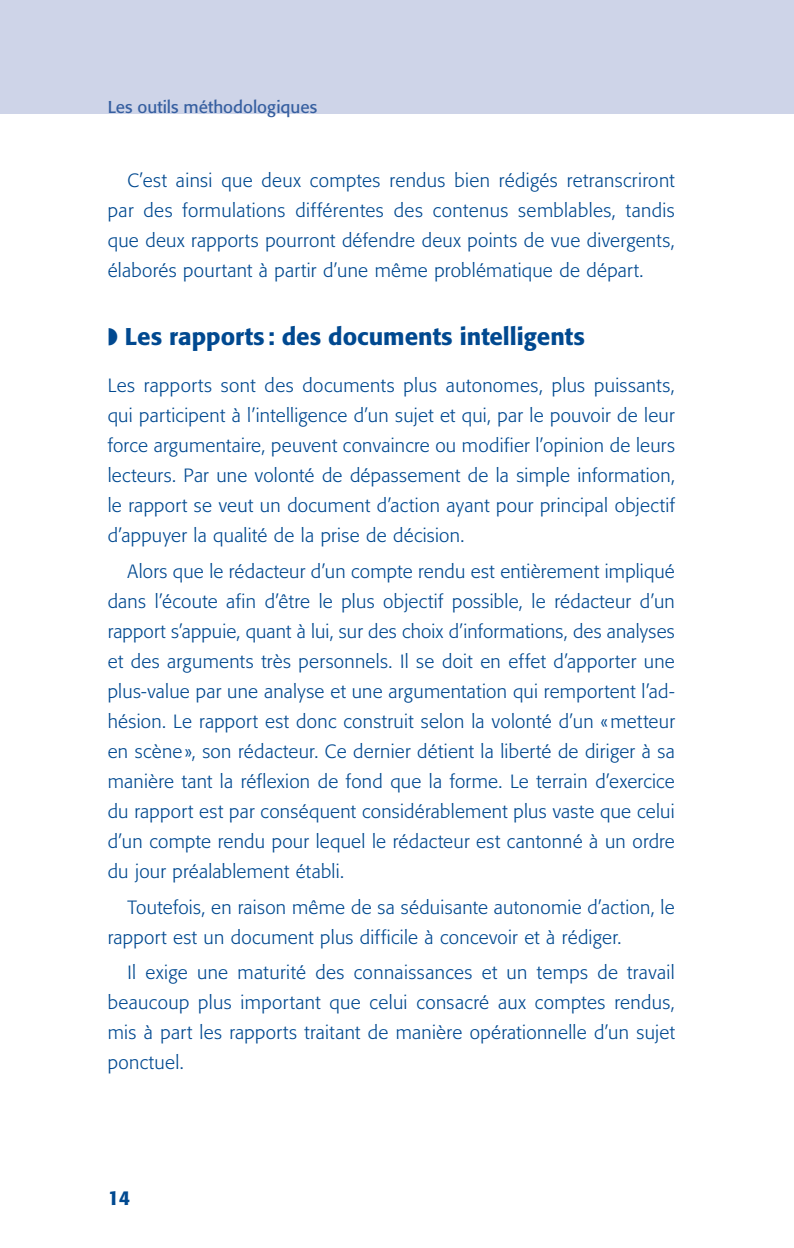
<style>
.page{position:relative;width:794px;height:1248px;background:#fff}
.page>*{position:absolute;margin:0;border:0;box-sizing:border-box;transform-origin:0 0}
.t1{font:500 24px "Formata";color:#014990}
.t2{font:500 20px "Formata";color:#014990}
.t3{font:300 19px/30px "Formata";letter-spacing:.015em;color:#014990;text-align:justify}
.t4{font:17px "Formata";color:#365fa0}
</style>
<div class="page">
<div style="left:0;top:0;width:794px;height:113px;background:#ced4e8"></div>
<p class="t4" style="left:108px;top:100px;width:211px">Les outils méthodologiques</p>
<p class="t3" style="left:108px;top:167px;width:568px;text-indent:20px">C’est ainsi que deux comptes rendus bien rédigés retranscriront par des formulations différentes des contenus semblables, tandis que deux rapports pourront défendre deux points de vue divergents, élaborés pourtant à partir d’une même problématique de départ.</p>
<p class="t1" style="left:108px;top:326px;width:478px">◗ Les rapports : des documents intelligents</p>
<p class="t3" style="left:108px;top:372px;width:569px">Les rapports sont des documents plus autonomes, plus puissants, qui participent à l’intelligence d’un sujet et qui, par le pouvoir de leur force argumentaire, peuvent convaincre ou modifier l’opinion de leurs lecteurs. Par une volonté de dépassement de la simple information, le rapport se veut un document d’action ayant pour principal objectif d’appuyer la qualité de la prise de décision.</p>
<p class="t3" style="left:108px;top:557px;width:568px;text-indent:20px">Alors que le rédacteur d’un compte rendu est entièrement impliqué dans l’écoute afin d’être le plus objectif possible, le rédacteur d’un rapport s’appuie, quant à lui, sur des choix d’informations, des analyses et des arguments très personnels. Il se doit en effet d’apporter une plus- value par une analyse et une argumentation qui remportent l’ad&shy;hésion. Le rapport est donc construit selon la volonté d’un « metteur en scène », son rédacteur. Ce dernier détient la liberté de diriger à sa manière tant la réflexion de fond que la forme. Le terrain d’exercice du rapport est par conséquent considérablement plus vaste que celui d’un compte rendu pour lequel le rédacteur est cantonné à un ordre du jour préalablement établi.</p>
<p class="t3" style="left:108px;top:893px;width:568px;text-indent:20px">Toutefois, en raison même de sa séduisante autonomie d’action, le rapport est un document plus difficile à concevoir et à rédiger.</p>
<p class="t3" style="left:108px;top:958px;width:568px;text-indent:20px">Il exige une maturité des connaissances et un temps de travail beaucoup plus important que celui consacré aux comptes rendus, mis à part les rapports traitant de manière opérationnelle d’un sujet ponctuel.</p>
<p class="t2" style="left:108px;top:1189px;width:24px">14</p>
</div>
